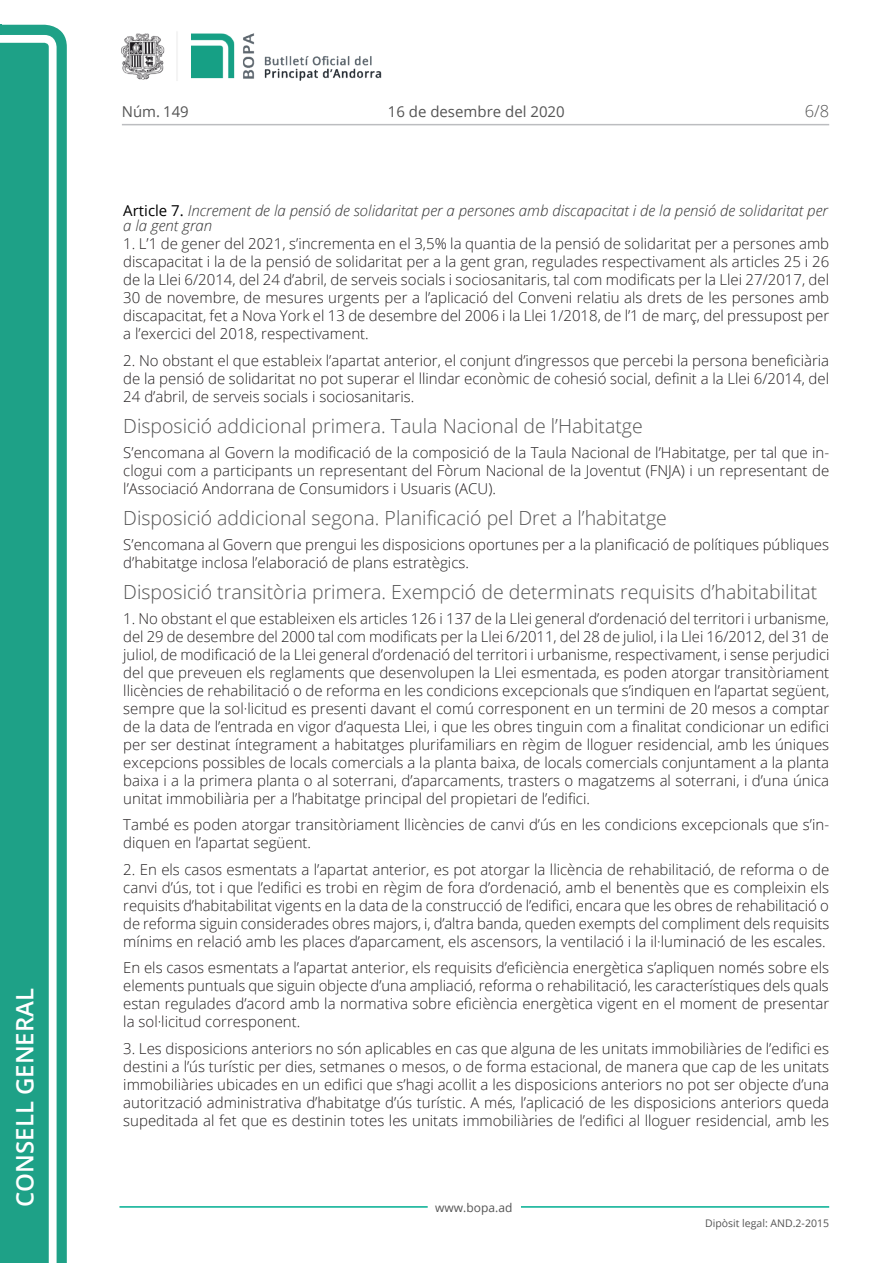
<style>
.page{position:relative;width:893px;height:1263px;background:#fff}
.page>*{position:absolute;margin:0;border:0;box-sizing:border-box;transform-origin:0 0}
.t1{font:600 24px "Open Sans";color:#fff}
.Titol_5{font:300 19.5px "Open Sans";color:#545454}
.t2{font:300 16.5px "Open Sans";color:#545454}
.Body_text{font:300 15px/18px "Open Sans";color:#231f20;text-align:justify}
.Titol_7{font:italic 300 15px/15.8px "Open Sans";color:#303030}
.t3{font:15px "Open Sans";color:#545454}
.t4{font:12px "Open Sans";color:#545454}
.t5{font:10.5px "Open Sans";color:#545454}
.s1{font-weight:400;font-style:normal;color:#000}
</style>
<div class="page">
<svg style="left:0;top:25px;width:67px;height:1238px;fill:#1ea187"></svg>
<div style="left:0;top:43px;width:49px;height:1220px;background:#1ea187"></div>
<img style="left:122px;top:32px;width:260px;height:49px">
<hr style="left:119px;top:1206px;width:309px;height:2px;background:#00ae91">
<hr style="left:521px;top:1206px;width:308px;height:2px;background:#00ae91">
<hr style="left:122px;top:124px;width:707px;height:1px;background:#bcbdc0">
<h1 class="t1" style="left:8px;top:1207px;width:220px;rotate:-90deg">Consell General</h1>
<p class="t3" style="left:122px;top:102px;width:68px">Núm. 149</p>
<p class="t3" style="left:388px;top:102px;width:178px">16 de desembre del 2020</p>
<p class="t2" style="left:805px;top:100px;width:26px">6/8</p>
<p class="Titol_7" style="left:123px;top:202px;width:706px"><span class="s1">Article 7.</span> Increment de la pensió de solidaritat per a persones amb discapacitat i de la pensió de solidaritat per a la gent gran</p>
<p class="Body_text" style="left:123px;top:234px;width:707px">1. L’1 de gener del 2021, s’incrementa en el 3,5% la quantia de la pensió de solidaritat per a persones amb discapacitat i la de la pensió de solidaritat per a la gent gran, regulades respectivament als articles 25 i 26 de la Llei 6/2014, del 24 d’abril, de serveis socials i sociosanitaris, tal com modificats per la Llei 27/2017, del 30 de novembre, de mesures urgents per a l’aplicació del Conveni relatiu als drets de les persones amb discapacitat, fet a Nova York el 13 de desembre del 2006 i la Llei 1/2018, de l’1 de març, del pressupost per a l’exercici del 2018, respectivament.</p>
<p class="Body_text" style="left:123px;top:351px;width:707px">2. No obstant el que estableix l’apartat anterior, el conjunt d’ingressos que percebi la persona beneficiària de la pensió de solidaritat no pot superar el llindar econòmic de cohesió social, definit a la Llei 6/2014, del 24 d’abril, de serveis socials i sociosanitaris.</p>
<p class="Titol_5" style="left:123px;top:412px;width:521px">Disposició addicional primera. Taula Nacional de l’Habitatge</p>
<p class="Body_text" style="left:123px;top:443px;width:707px">S’encomana al Govern la modificació de la composició de la Taula Nacional de l’Habitatge, per tal que in&shy;clogui com a participants un representant del Fòrum Nacional de la Joventut (FNJA) i un representant de l’Associació Andorrana de Consumidors i Usuaris (ACU).</p>
<p class="Titol_5" style="left:123px;top:504px;width:545px">Disposició addicional segona. Planificació pel Dret a l’habitatge</p>
<p class="Body_text" style="left:123px;top:535px;width:707px">S’encomana al Govern que prengui les disposicions oportunes per a la planificació de polítiques públiques d’habitatge inclosa l’elaboració de plans estratègics.</p>
<p class="Titol_5" style="left:123px;top:578px;width:696px">Disposició transitòria primera. Exempció de determinats requisits d’habitabilitat</p>
<p class="Body_text" style="left:123px;top:609px;width:708px">1. No obstant el que estableixen els articles 126 i 137 de la Llei general d’ordenació del territori i urbanisme, del 29 de desembre del 2000 tal com modificats per la Llei 6/2011, del 28 de juliol, i la Llei 16/2012, del 31 de juliol, de modificació de la Llei general d’ordenació del territori i urbanisme, respectivament, i sense perjudici del que preveuen els reglaments que desenvolupen la Llei esmentada, es poden atorgar transitòriament llicències de rehabilitació o de reforma en les condicions excepcionals que s’indiquen en l’apartat següent, sempre que la sol·licitud es presenti davant el comú corresponent en un termini de 20 mesos a comptar de la data de l’entrada en vigor d’aquesta Llei, i que les obres tinguin com a finalitat condicionar un edifici per ser destinat íntegrament a habitatges plurifamiliars en règim de lloguer residencial, amb les úniques excepcions possibles de locals comercials a la planta baixa, de locals comercials conjuntament a la planta baixa i a la primera planta o al soterrani, d’aparcaments, trasters o magatzems al soterrani, i d’una única unitat immobiliària per a l’habitatge principal del propietari de l’edifici.</p>
<p class="Body_text" style="left:123px;top:816px;width:707px">També es poden atorgar transitòriament llicències de canvi d’ús en les condicions excepcionals que s’in&shy;diquen en l’apartat següent.</p>
<p class="Body_text" style="left:123px;top:860px;width:708px">2. En els casos esmentats a l’apartat anterior, es pot atorgar la llicència de rehabilitació, de reforma o de canvi d’ús, tot i que l’edifici es trobi en règim de fora d’ordenació, amb el benentès que es compleixin els requisits d’habitabilitat vigents en la data de la construcció de l’edifici, encara que les obres de rehabilitació o de reforma siguin considerades obres majors, i, d’altra banda, queden exempts del compliment dels requisits mínims en relació amb les places d’aparcament, els ascensors, la ventilació i la il·luminació de les escales.</p>
<p class="Body_text" style="left:123px;top:959px;width:707px">En els casos esmentats a l’apartat anterior, els requisits d’eficiència energètica s’apliquen només sobre els elements puntuals que siguin objecte d’una ampliació, reforma o rehabilitació, les característiques dels quals estan regulades d’acord amb la normativa sobre eficiència energètica vigent en el moment de presentar la sol·licitud corresponent.</p>
<p class="Body_text" style="left:123px;top:1039px;width:707px">3. Les disposicions anteriors no són aplicables en cas que alguna de les unitats immobiliàries de l’edifici es destini a l’ús turístic per dies, setmanes o mesos, o de forma estacional, de manera que cap de les unitats immobiliàries ubicades en un edifici que s’hagi acollit a les disposicions anteriors no pot ser objecte d’una autorització administrativa d’habitatge d’ús turístic. A més, l’aplicació de les disposicions anteriors queda supeditada al fet que es destinin totes les unitats immobiliàries de l’edifici al lloguer residencial, amb les</p>
<p class="t4" style="left:435px;top:1199px;width:79px">www.bopa.ad</p>
<p class="t5" style="left:705px;top:1216px;width:125px">Dipòsit legal: AND.2-2015</p>
</div>
